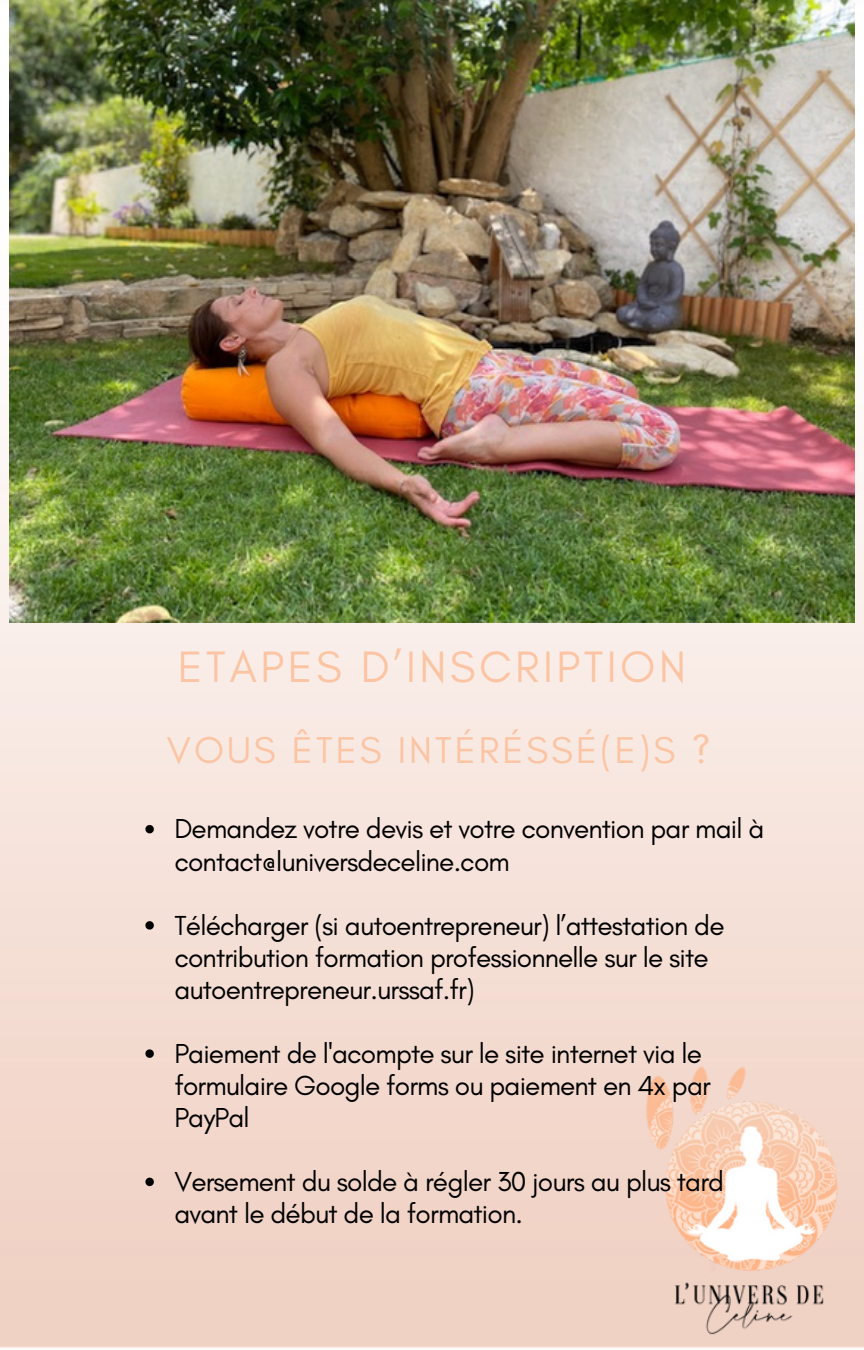
<style>
.page{position:relative;width:864px;height:1350px;background:#fff}
.page>*{position:absolute;margin:0;border:0;box-sizing:border-box;transform-origin:0 0}
.t1{font:44.77px "Glacial Indifference";letter-spacing:.08em;color:#fcc4a3}
.t2{font:38.02px "Glacial Indifference";letter-spacing:.08em;color:#fcc4a3}
.t3{font:27.9px/31.9px "Glacial Indifference";letter-spacing:-.03em;color:#000}
</style>
<div class="page">
<img style="left:0;top:2px;width:864px;height:1346px">
<img style="left:9px;top:0;width:845px;height:623px">
<img style="left:584px;top:1022px;width:280px;height:326px">
<svg style="left:145px;top:825px;width:9px;height:8px"></svg>
<svg style="left:145px;top:921px;width:9px;height:9px"></svg>
<svg style="left:145px;top:1049px;width:9px;height:9px"></svg>
<svg style="left:145px;top:1178px;width:9px;height:8px"></svg>
<h1 class="t1" style="left:178px;top:639px;width:510px">ETAPES D’INSCRIPTION</h1>
<h2 class="t2" style="left:167px;top:727px;width:545px">VOUS ÊTES INTÉRÉSSÉ(E)S ?</h2>
<p class="t3" style="left:174px;top:813px;width:591px">Demandez votre devis et votre convention par mail à contact@luniversdeceline.com</p>
<p class="t3" style="left:174px;top:909px;width:552px">Télécharger (si autoentrepreneur) l’attestation de contribution formation professionnelle sur le site autoentrepreneur.urssaf.fr)</p>
<p class="t3" style="left:174px;top:1037px;width:538px">Paiement de l'acompte sur le site internet via le formulaire Google forms ou paiement en 4x par<br>PayPal</p>
<p class="t3" style="left:174px;top:1165px;width:551px">Versement du solde à régler 30 jours au plus tard avant le début de la formation.</p>
</div>
